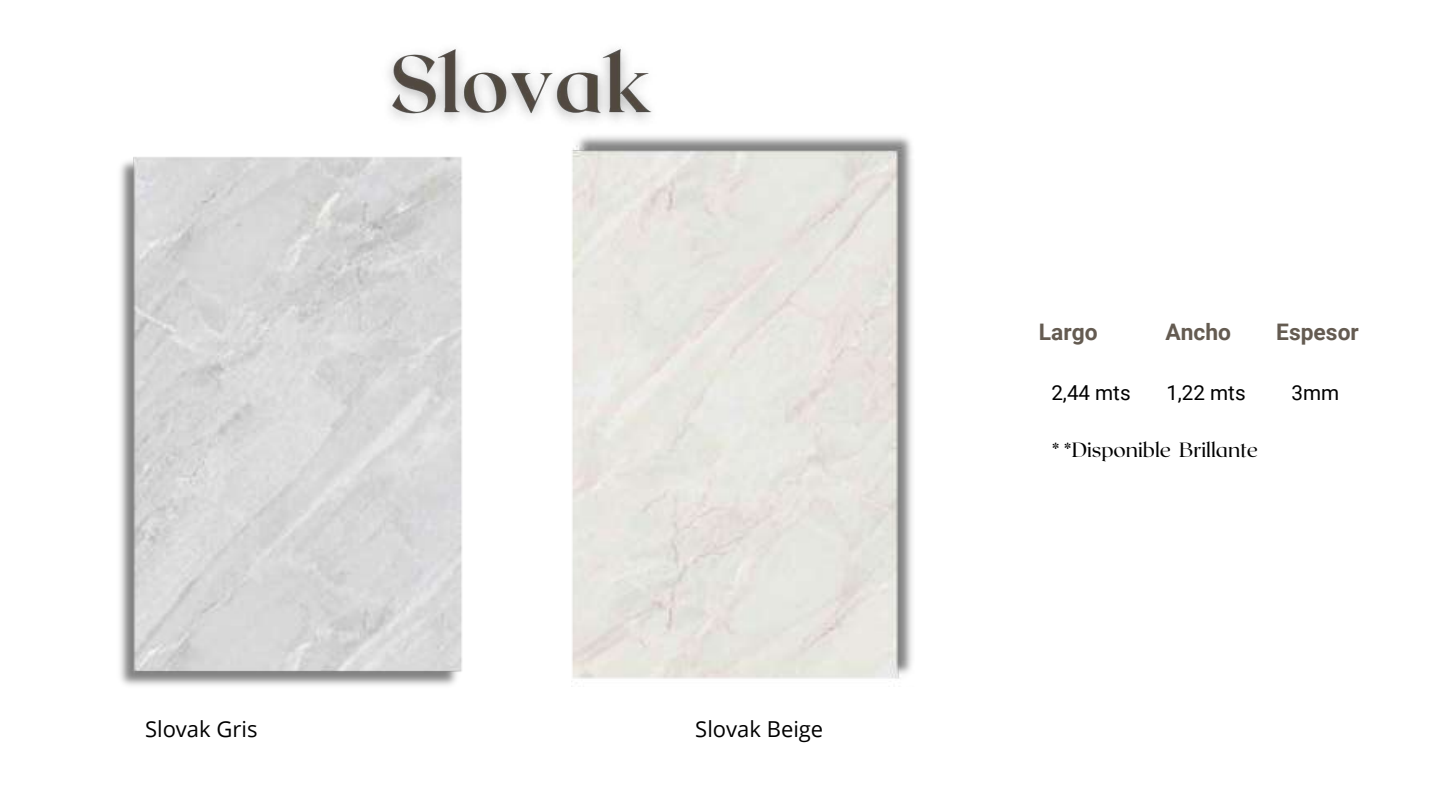
<style>
.page{position:relative;width:1440px;height:810px;background:#fff}
.page>*{position:absolute;margin:0;border:0;box-sizing:border-box;transform-origin:0 0}
.t1{font:700 22.8px "Roboto";color:#645b51}
.t2{font:22px "Open Sans";color:#000}
.t3{font:20.6px "Roxborough CF";color:#000}
.t4{font:20.6px "Roboto";color:#000}
</style>
<div class="page">
<img style="left:120px;top:157px;width:342px;height:529px">
<img style="left:571px;top:136px;width:341px;height:546px">
<img style="left:388px;top:48px;width:264px;height:72px">
<p class="t2" style="left:145px;top:713px;width:114px">Slovak Gris</p>
<p class="t2" style="left:695px;top:713px;width:129px">Slovak Beige</p>
<p class="t1" style="left:1039px;top:319px;width:60px">Largo</p>
<p class="t1" style="left:1165px;top:319px;width:67px">Ancho</p>
<p class="t1" style="left:1276px;top:319px;width:84px">Espesor</p>
<p class="t4" style="left:1051px;top:380px;width:81px">2,44 mts</p>
<p class="t4" style="left:1166px;top:380px;width:81px">1,22 mts</p>
<p class="t4" style="left:1292px;top:380px;width:49px">3mm</p>
<p class="t3" style="left:1052px;top:436px;width:208px">* *Disponible Brillante</p>
</div>
